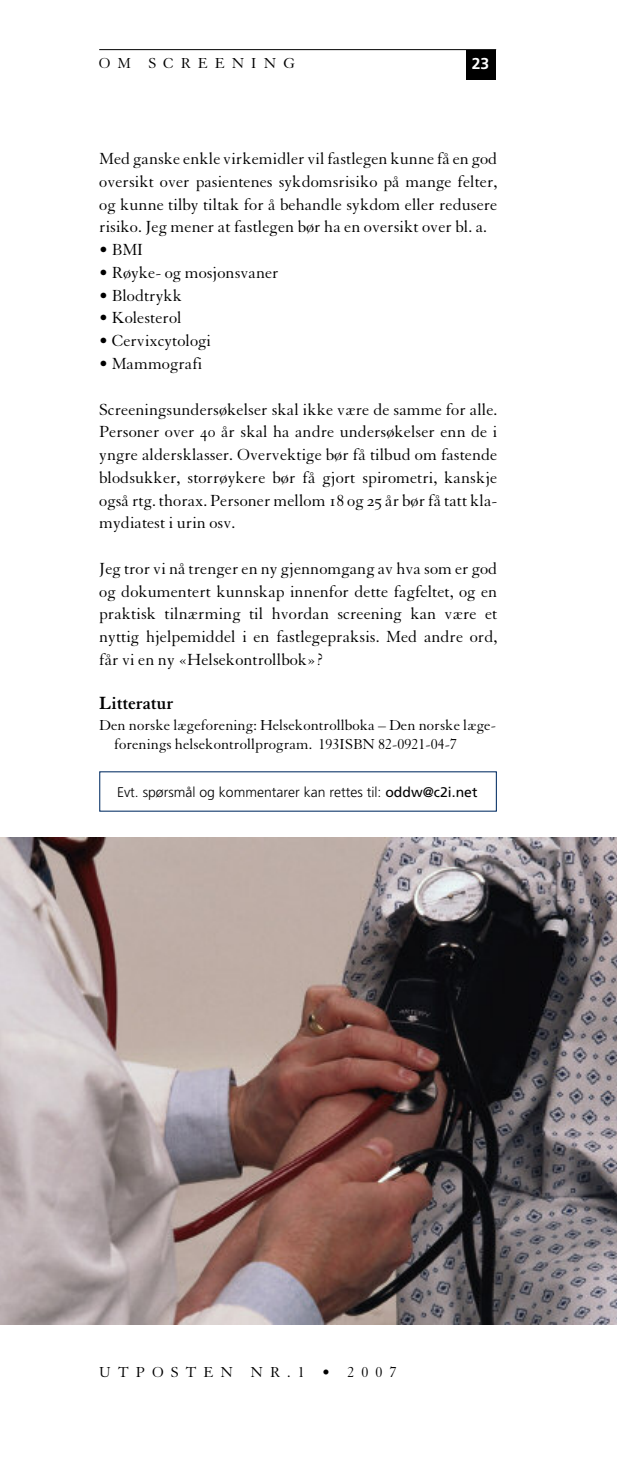
<style>
.page{position:relative;width:617px;height:1474px;background:#fff}
.page>*{position:absolute;margin:0;border:0;box-sizing:border-box;transform-origin:0 0}
.t1{font:700 19.25px "Granjon";color:#000}
.t2{font:17.5px/22.8px "Granjon";color:#000;text-align:justify}
.t3{font:15.75px/19.2px "Granjon";color:#000}
.t4{font:15.75px "Granjon";letter-spacing:.445em;color:#000}
.t5{font:700 15.75px "Frutiger";color:#fff}
.t6{font:300 14px "Frutiger";color:#000}
.s1{font-family:"Granjon SC"}
.s2{font-weight:400}
</style>
<div class="page">
<div style="left:466px;top:50px;width:29px;height:29px;background:#000"></div>
<hr style="left:99px;top:49px;width:397px;height:1px;background:#000">
<img style="left:0;top:838px;width:617px;height:486px">
<p class="t4" style="left:99px;top:57px;width:198px">OM SCREENING</p>
<p class="t5" style="left:472px;top:57px;width:19px">23</p>
<p class="t2" style="left:99px;top:149px;width:400px">Med ganske enkle virkemidler vil fastlegen kunne få en god oversikt over pasientenes sykdomsrisiko på mange felter, og kunne tilby tiltak for å behandle sykdom eller redusere risiko. Jeg mener at fastlegen bør ha en oversikt over bl. a.</p>
<p class="t2" style="left:99px;top:240px;width:46px">• BMI</p>
<p class="t2" style="left:99px;top:263px;width:181px">• Røyke- og mosjonsvaner</p>
<p class="t2" style="left:99px;top:285px;width:85px">• Blodtrykk</p>
<p class="t2" style="left:99px;top:308px;width:84px">• Kolesterol</p>
<p class="t2" style="left:99px;top:331px;width:113px">• Cervixcytologi</p>
<p class="t2" style="left:99px;top:354px;width:105px">• Mammografi</p>
<p class="t2" style="left:99px;top:399px;width:400px">Screeningsundersøkelser skal ikke være de samme for alle.<br>Personer over <span class="s1">40</span> år skal ha andre undersøkelser enn de i yngre aldersklasser. Overvektige bør få tilbud om fastende blodsukker, storrøykere bør få gjort spirometri, kanskje også rtg. thorax. Personer mellom <span class="s1">18</span> og <span class="s1">25</span> år bør få tatt kla&shy;mydiatest i urin osv.</p>
<p class="t2" style="left:99px;top:558px;width:400px">Jeg tror vi nå trenger en ny gjennomgang av hva som er god og dokumentert kunnskap innenfor dette fagfeltet, og en praktisk tilnærming til hvordan screening kan være et nyttig hjelpemiddel i en fastlegepraksis. Med andre ord, får vi en ny «Helsekontrollbok»?</p>
<p class="t1" style="left:99px;top:695px;width:76px">Litteratur</p>
<p class="t3" style="left:114px;top:716px;width:383px;text-indent:-15px">Den norske lægeforening: Helsekontrollboka – Den norske læge&shy;forenings helsekontrollprogram. 193ISBN 82-0921-04-7</p>
<p class="t6" style="left:117px;top:786px;width:362px">Evt. spørsmål og kommentarer kan rettes til: <span class="s2">oddw@c2i.net</span></p>
<p class="t4" style="left:99px;top:1366px;width:299px">UTPOSTEN NR.1 • 2007</p>
</div>
